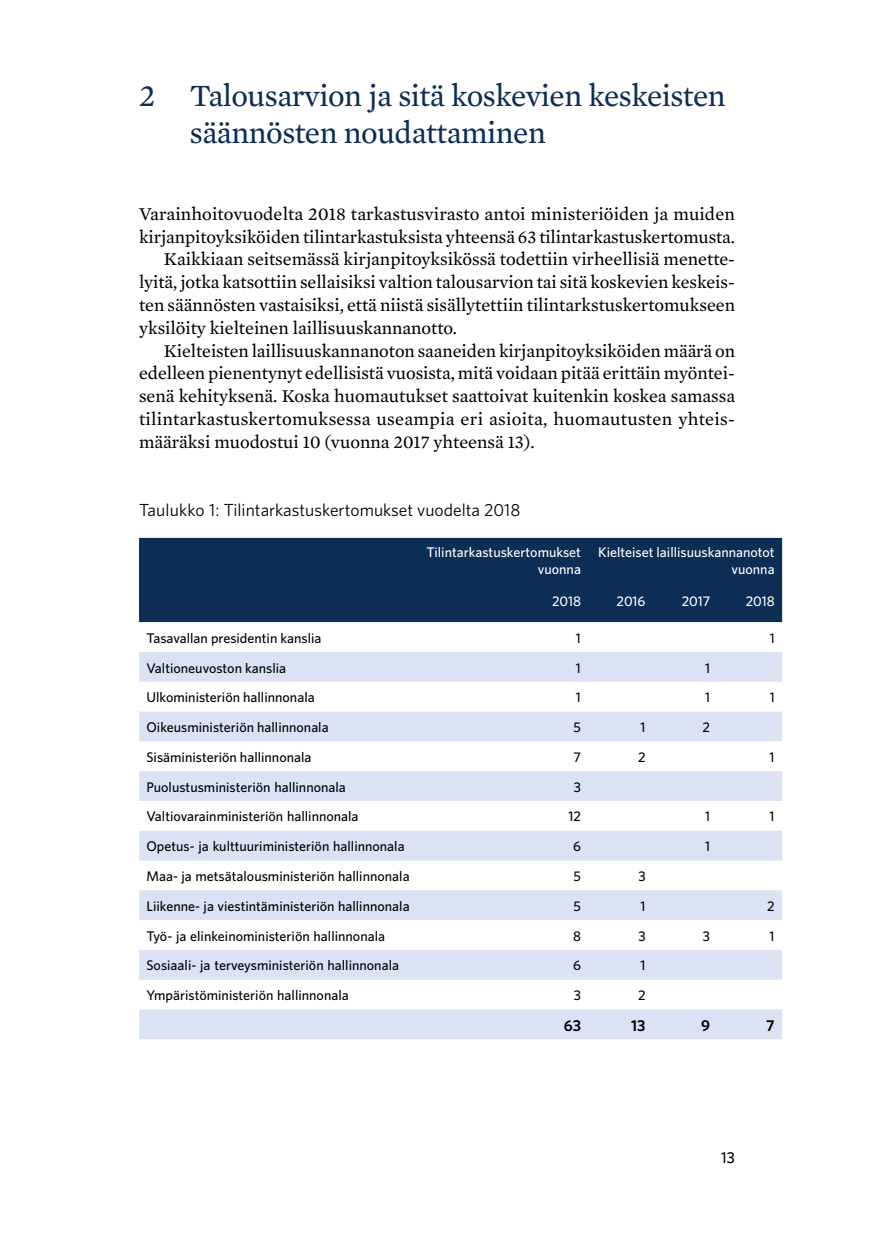
<style>
.page{position:relative;width:874px;height:1241px;background:#fff}
.page>*{position:absolute;margin:0;border:0;box-sizing:border-box;transform-origin:0 0}
.t1{font:31.5px/36.8px "Mercury Text G2";letter-spacing:-.015em;color:#0c2d54}
._2_kappale__sisennet{font:18.38px/22.8px "Mercury Text G2";color:#000;text-align:justify}
._1_Kappale__sisentäm{font:18.38px/22.8px "Mercury Text G2";letter-spacing:-.005em;color:#000}
.t2{font:17.5px "Whitney";letter-spacing:-.005em;color:#000}
.Taulukko_oikea_semib{font:600 15.75px "Whitney";color:#000}
.t3{font:500 15.75px "Whitney";color:#000}
.Leipäteksti{font:500 14px "Whitney";color:#000}
.Taulukko_vasen_mediu{font:500 14px "Whitney";color:#000}
.Taulukko_oikea_nega{font:500 14px "Whitney";color:#fff}
.Taulukko_oikea_mediu{font:500 14px "Whitney";color:#000}
</style>
<div class="page">
<div style="left:139px;top:538px;width:642px;height:84px;background:#0c2d54"></div>
<svg style="left:139px;top:652px;width:642px;height:387px"></svg>
<div style="left:139px;top:771px;width:642px;height:29px;background:#dae2f4"></div>
<p class="t1" style="left:190px;top:76px;width:537px;text-indent:-51px">2 Talousarvion ja sitä koskevien keskeisten säännösten noudattaminen</p>
<p class="_1_Kappale__sisentäm" style="left:139px;top:201px;width:597px">Varainhoitovuodelta 2018 tarkastusvirasto antoi ministeriöiden ja muiden kirjanpitoyksiköiden tilintarkastuksista yhteensä 63 tilintarkastuskertomusta.</p>
<p class="_2_kappale__sisennet" style="left:139px;top:247px;width:597px;text-indent:25px">Kaikkiaan seitsemässä kirjanpitoyksikössä todettiin virheellisiä menette&shy;lyitä, jotka katsottiin sellaisiksi valtion talousarvion tai sitä koskevien keskeis&shy;ten säännösten vastaisiksi, että niistä sisällytettiin tilintarkstuskertomukseen yksilöity kielteinen laillisuuskannanotto.</p>
<p class="_2_kappale__sisennet" style="left:139px;top:338px;width:597px;text-indent:25px">Kielteisten laillisuuskannanoton saaneiden kirjanpitoyksiköiden määrä on edelleen pienentynyt edellisistä vuosista, mitä voidaan pitää erittäin myöntei&shy;senä kehityksenä. Koska huomautukset saattoivat kuitenkin koskea samassa tilintarkastuskertomuksessa useampia eri asioita, huomautusten yhteis&shy;määräksi muodostui 10 (vuonna 2017 yhteensä 13).</p>
<p class="t2" style="left:139px;top:498px;width:382px">Taulukko 1: Tilintarkastuskertomukset vuodelta 2018</p>
<p class="Taulukko_oikea_nega" style="left:426px;top:542px;width:156px">Tilintarkastuskertomukset</p>
<p class="Taulukko_oikea_nega" style="left:537px;top:560px;width:45px">vuonna</p>
<p class="Taulukko_oikea_nega" style="left:598px;top:542px;width:178px">Kielteiset laillisuuskannanotot</p>
<p class="Taulukko_oikea_nega" style="left:731px;top:560px;width:45px">vuonna</p>
<p class="Taulukko_oikea_nega" style="left:551px;top:592px;width:30px">2018</p>
<p class="Taulukko_oikea_nega" style="left:616px;top:592px;width:30px">2016</p>
<p class="Taulukko_oikea_nega" style="left:681px;top:592px;width:30px">2017</p>
<p class="Taulukko_oikea_nega" style="left:745px;top:592px;width:30px">2018</p>
<p class="Taulukko_vasen_mediu" style="left:146px;top:628px;width:176px">Tasavallan presidentin kanslia</p>
<p class="Taulukko_oikea_mediu" style="left:575px;top:628px;width:6px">1</p>
<p class="Taulukko_oikea_mediu" style="left:769px;top:628px;width:6px">1</p>
<p class="Taulukko_vasen_mediu" style="left:146px;top:658px;width:141px">Valtioneuvoston kanslia</p>
<p class="Taulukko_oikea_mediu" style="left:575px;top:658px;width:6px">1</p>
<p class="Taulukko_oikea_mediu" style="left:704px;top:658px;width:6px">1</p>
<p class="Taulukko_vasen_mediu" style="left:146px;top:688px;width:170px">Ulkoministeriön hallinnonala</p>
<p class="Taulukko_oikea_mediu" style="left:575px;top:688px;width:6px">1</p>
<p class="Taulukko_oikea_mediu" style="left:704px;top:688px;width:6px">1</p>
<p class="Taulukko_oikea_mediu" style="left:769px;top:688px;width:6px">1</p>
<p class="Taulukko_vasen_mediu" style="left:146px;top:718px;width:184px">Oikeusministeriön hallinnonala</p>
<p class="Taulukko_oikea_mediu" style="left:573px;top:718px;width:9px">5</p>
<p class="Taulukko_oikea_mediu" style="left:640px;top:718px;width:6px">1</p>
<p class="Taulukko_oikea_mediu" style="left:702px;top:718px;width:9px">2</p>
<p class="Taulukko_vasen_mediu" style="left:146px;top:747px;width:166px">Sisäministeriön hallinnonala</p>
<p class="Taulukko_oikea_mediu" style="left:573px;top:747px;width:9px">7</p>
<p class="Taulukko_oikea_mediu" style="left:637px;top:747px;width:9px">2</p>
<p class="Taulukko_oikea_mediu" style="left:769px;top:747px;width:6px">1</p>
<p class="Leipäteksti" style="left:146px;top:777px;width:201px">Puolustusministeriön hallinnonala</p>
<p class="Taulukko_oikea_mediu" style="left:573px;top:777px;width:9px">3</p>
<p class="Leipäteksti" style="left:146px;top:807px;width:213px">Valtiovarainministeriön hallinnonala</p>
<p class="Taulukko_oikea_mediu" style="left:568px;top:807px;width:14px">12</p>
<p class="Taulukko_oikea_mediu" style="left:704px;top:807px;width:6px">1</p>
<p class="Taulukko_oikea_mediu" style="left:769px;top:807px;width:6px">1</p>
<p class="Leipäteksti" style="left:146px;top:837px;width:259px">Opetus- ja kulttuuriministeriön hallinnonala</p>
<p class="Taulukko_oikea_mediu" style="left:572px;top:837px;width:9px">6</p>
<p class="Taulukko_oikea_mediu" style="left:704px;top:837px;width:6px">1</p>
<p class="Leipäteksti" style="left:146px;top:866px;width:264px">Maa- ja metsätalousministeriön hallinnonala</p>
<p class="Taulukko_oikea_mediu" style="left:573px;top:866px;width:9px">5</p>
<p class="Taulukko_oikea_mediu" style="left:638px;top:866px;width:9px">3</p>
<p class="Leipäteksti" style="left:146px;top:896px;width:264px">Liikenne- ja viestintäministeriön hallinnonala</p>
<p class="Taulukko_oikea_mediu" style="left:573px;top:896px;width:9px">5</p>
<p class="Taulukko_oikea_mediu" style="left:640px;top:896px;width:6px">1</p>
<p class="Taulukko_oikea_mediu" style="left:766px;top:896px;width:9px">2</p>
<p class="Leipäteksti" style="left:146px;top:926px;width:240px">Työ- ja elinkeinoministeriön hallinnonala</p>
<p class="Taulukko_oikea_mediu" style="left:572px;top:926px;width:9px">8</p>
<p class="Taulukko_oikea_mediu" style="left:638px;top:926px;width:9px">3</p>
<p class="Taulukko_oikea_mediu" style="left:702px;top:926px;width:9px">3</p>
<p class="Taulukko_oikea_mediu" style="left:769px;top:926px;width:6px">1</p>
<p class="Leipäteksti" style="left:146px;top:956px;width:254px">Sosiaali- ja terveysministeriön hallinnonala</p>
<p class="Taulukko_oikea_mediu" style="left:572px;top:956px;width:9px">6</p>
<p class="Taulukko_oikea_mediu" style="left:640px;top:956px;width:6px">1</p>
<p class="Leipäteksti" style="left:146px;top:985px;width:204px">Ympäristöministeriön hallinnonala</p>
<p class="Taulukko_oikea_mediu" style="left:573px;top:985px;width:9px">3</p>
<p class="Taulukko_oikea_mediu" style="left:637px;top:985px;width:9px">2</p>
<p class="Taulukko_oikea_semib" style="left:563px;top:1014px;width:19px">63</p>
<p class="Taulukko_oikea_semib" style="left:631px;top:1014px;width:16px">13</p>
<p class="Taulukko_oikea_semib" style="left:700px;top:1014px;width:10px">9</p>
<p class="Taulukko_oikea_semib" style="left:765px;top:1014px;width:10px">7</p>
<p class="t3" style="left:720px;top:1146px;width:15px">13</p>
</div>
